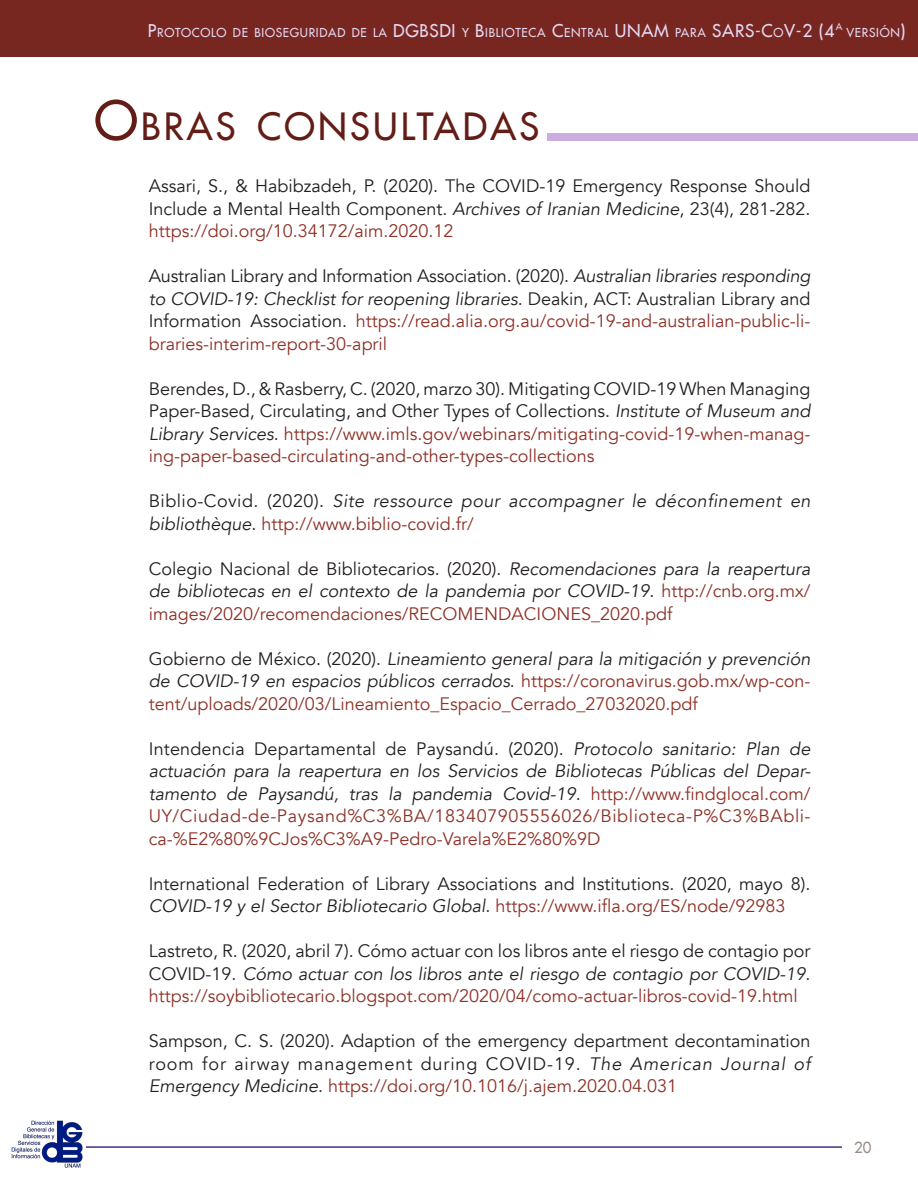
<style>
.page{position:relative;width:918px;height:1188px;background:#fff}
.page>*{position:absolute;margin:0;border:0;box-sizing:border-box;transform-origin:0 0}
.Titulo_Capitulo{font:36.75px "Futura LT";letter-spacing:.085em;color:#631d16}
.Cuerpo_de_texto{font:18px/22.5px "Avenir";color:#231f20;text-align:justify}
.Cuerpo_de_texto-2{font:italic 18px/22.5px "Avenir";color:#231f20;text-align:justify}
.Cuerpo_de_texto-3{font:18px/22.5px "Avenir";color:#8e3228;text-align:justify}
.Cuerpo_de_texto-4{font:italic 18px/22.5px "Avenir";letter-spacing:.025em;color:#231f20}
.t1{font:17.25px "Futura LT";color:#e3d7f2}
.t2{font:15px "Futura LT";color:#9c8b88}
.t3{font:12.15px "Futura LT";letter-spacing:.055em;color:#e3d7f2}
.t4{font:9.45px "Futura LT";color:#e3d7f2}
.s1{font-size:17.25px}
.s2{font-size:12.15px}
.s3{font-size:52.5px}
.s4{font-style:italic}
.s5{color:#8e3228}
.s6{font-style:normal}
.s7{font-style:normal;color:#8e3228}
.s8{color:#231f20}
.s9{font-style:italic;color:#231f20}
</style>
<div class="page">
<hr style="left:86px;top:1146px;width:756px;height:2px;background:#492d80">
<img style="left:11px;top:1120px;width:72px;height:48px">
<div style="left:0;top:0;width:918px;height:56px;background:#782720"></div>
<div style="left:548px;top:133px;width:370px;height:7px;background:#ccade0"></div>
<p class="t4" style="left:836px;top:21px;width:8px">A</p>
<p class="t3" style="left:148px;top:25px;width:257px"><span class="s1">P</span>ROTOCOLO DE BIOSEGURIDAD DE LA <span class="s1">DGBSDI</span></p>
<p class="t3" style="left:462px;top:25px;width:167px">Y <span class="s1">B</span>IBLIOTECA <span class="s1">C</span>ENTRAL <span class="s1">UNA</span></p>
<p class="t1" style="left:654px;top:20px;width:70px">M <span class="s2">PARA</span> SARS</p>
<p class="t1" style="left:755px;top:20px;width:152px">-C<span class="s2">O</span>V-2 (4 <span class="s2">VERSIÓN</span>)</p>
<p class="Titulo_Capitulo" style="left:94px;top:102px;width:446px"><span class="s3">O</span>BRAS CONSULTADAS</p>
<p class="Cuerpo_de_texto" style="left:149px;top:175px;width:663px">Assari, S., &amp; Habibzadeh, P. (2020). The COVID-19 Emergency Response Should Include a Mental Health Component. <span class="s4">Archives of Iranian Medicine</span>, 23(4), 281-282. <span class="s5">https://doi.org/10.34172/aim.2020.12</span></p>
<p class="Cuerpo_de_texto" style="left:149px;top:265px;width:663px">Australian Library and Information Association. (2020). <span class="s4">Australian libraries responding to COVID-19: Checklist for reopening libraries</span>. Deakin, ACT: Australian Library and Information Association. <span class="s5">https://read.alia.org.au/covid-19-and-australian-public-li&shy;braries-interim-report-30-april</span></p>
<p class="Cuerpo_de_texto" style="left:149px;top:378px;width:663px">Berendes, D., &amp; Rasberry, C. (2020, marzo 30). Mitigating COVID-19 When Managing Paper-Based, Circulating, and Other Types of Collections. <span class="s4">Institute of Museum and Library Services</span>. <span class="s5">https://www.imls.gov/webinars/mitigating-covid-19-when-manag&shy;ing-paper-based-circulating-and-other-types-collections</span></p>
<p class="Cuerpo_de_texto-4" style="left:149px;top:490px;width:663px"><span class="s6">Biblio-Covid. (2020).</span> Site ressource pour accompagner le déconfinement en bibliothèque<span class="s6">.</span> <span class="s7">http://www.biblio-covid.fr/</span></p>
<p class="Cuerpo_de_texto-2" style="left:149px;top:558px;width:663px"><span class="s6">Colegio Nacional de Bibliotecarios. (2020).</span> Recomendaciones para la reapertura de bibliotecas en el contexto de la pandemia por COVID-19<span class="s6">.</span> <span class="s7">http://cnb.org.mx/ images/2020/recomendaciones/RECOMENDACIONES_2020.pdf</span></p>
<p class="Cuerpo_de_texto-3" style="left:149px;top:648px;width:663px"><span class="s8">Gobierno de México. (2020).</span> <span class="s9">Lineamiento general para la mitigación y prevención de COVID-19 en espacios públicos cerrados</span><span class="s8">.</span> https://coronavirus.gob.mx/wp-con&shy;tent/uploads/2020/03/Lineamiento_Espacio_Cerrado_27032020.pdf</p>
<p class="Cuerpo_de_texto-2" style="left:149px;top:738px;width:663px"><span class="s6">Intendencia Departamental de Paysandú. (2020).</span> Protocolo sanitario: Plan de actuación para la reapertura en los Servicios de Bibliotecas Públicas del Depar&shy;tamento de Paysandú, tras la pandemia Covid-19<span class="s6">.</span> <span class="s7">http://www.findglocal.com/ UY/Ciudad-de-Paysand%C3%BA/183407905556026/Biblioteca-P%C3%BAbli&shy;ca-%E2%80%9CJos%C3%A9-Pedro-Varela%E2%80%9D</span></p>
<p class="Cuerpo_de_texto" style="left:149px;top:873px;width:663px">International Federation of Library Associations and Institutions. (2020, mayo 8).<br><span class="s4">COVID-19 y el Sector Bibliotecario Global</span>. <span class="s5">https://www.ifla.org/ES/node/92983</span></p>
<p class="Cuerpo_de_texto" style="left:149px;top:940px;width:663px">Lastreto, R. (2020, abril 7). Cómo actuar con los libros ante el riesgo de contagio por COVID-19. <span class="s4">Cómo actuar con los libros ante el riesgo de contagio por COVID-19</span>. <span class="s5">https://soybibliotecario.blogspot.com/2020/04/como-actuar-libros-covid-19.html</span></p>
<p class="Cuerpo_de_texto" style="left:149px;top:1030px;width:663px">Sampson, C. S. (2020). Adaption of the emergency department decontamination room for airway management during COVID-19. <span class="s4">The American Journal of Emergency Medicine</span>. <span class="s5">https://doi.org/10.1016/j.ajem.2020.04.031</span></p>
<p class="t2" style="left:854px;top:1138px;width:19px">20</p>
</div>
